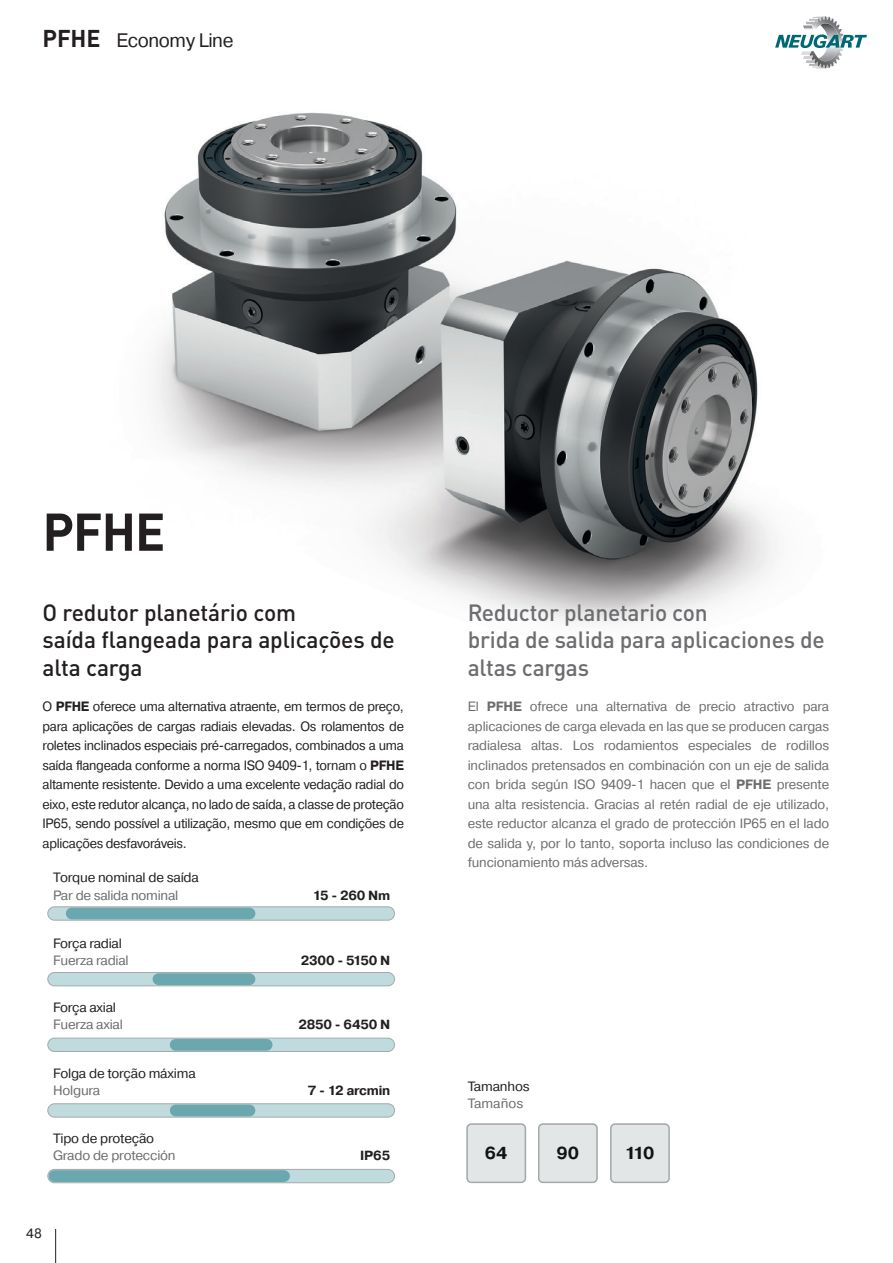
<style>
.page{position:relative;width:893px;height:1263px;background:#fff}
.page>*{position:absolute;margin:0;border:0;box-sizing:border-box;transform-origin:0 0}
._01Headline{font:700 52.2px "DIN Pro";color:#231f20;scale:.96 1}
._02Sub_Headline{font:500 23.25px/26.2px "DIN Pro";letter-spacing:-.01em;color:#6c6d70}
._02Sub_Headline-2{font:500 23.25px/26.2px "DIN Pro";letter-spacing:-.005em;color:#231f20}
.t1{font:19.5px "Pragmatica";letter-spacing:-.02em;color:#231f20}
.t2{font:700 17.4px "Pragmatica";letter-spacing:-.04em;color:#111416}
.Tabellenwerte{font:13.5px/19.5px "Pragmatica";letter-spacing:-.015em;color:#6c6d70;text-align:justify}
.Tabellenwerte-2{font:13.5px/19.5px "Pragmatica";letter-spacing:-.02em;color:#231f20;text-align:justify;scale:.95 1}
.Tabellenwerte-3{font:13.5px "Pragmatica";letter-spacing:-.02em;color:#231f20}
.t3{font:700 13.2px "Pragmatica";letter-spacing:-.015em;color:#231f20}
.s1{font-family:"DIN Pro";font-weight:700;font-size:24px}
.s2{font-weight:700}
</style>
<div class="page">
<svg style="left:775px;top:16px;width:92px;height:53px"></svg>
<hr style="left:55px;top:1229px;width:1px;height:34px;background:#231f20">
<img style="left:153px;top:112px;width:624px;height:512px">
<div style="left:48px;top:972px;width:347px;height:14px;background:#bfdbde;border-radius:7px"></div>
<div style="left:47px;top:972px;width:348px;height:14px;border:1px solid #a6aaaa;border-radius:7px"></div>
<div style="left:48px;top:907px;width:347px;height:13px;background:#bfdbde;border-radius:7px"></div>
<div style="left:47px;top:906px;width:348px;height:14px;border:1px solid #a6aaaa;border-radius:7px"></div>
<div style="left:48px;top:1038px;width:347px;height:13px;background:#bfdbde;border-radius:7px"></div>
<div style="left:47px;top:1038px;width:348px;height:14px;border:1px solid #a6aaaa;border-radius:7px"></div>
<div style="left:48px;top:1104px;width:347px;height:13px;background:#bfdbde;border-radius:7px"></div>
<div style="left:47px;top:1103px;width:348px;height:14px;border:1px solid #a6aaaa;border-radius:7px"></div>
<div style="left:48px;top:1169px;width:347px;height:14px;background:#bfdbde;border-radius:7px"></div>
<div style="left:47px;top:1169px;width:348px;height:14px;border:1px solid #a6aaaa;border-radius:7px"></div>
<div style="left:158px;top:973px;width:92px;height:12px;background:#6ba7af"></div>
<div style="left:176px;top:1039px;width:91px;height:12px;background:#6ba7af"></div>
<div style="left:176px;top:1104px;width:73px;height:12px;background:#6ba7af"></div>
<div style="left:54px;top:1170px;width:230px;height:12px;background:#6ba7af"></div>
<div style="left:72px;top:907px;width:178px;height:12px;background:#6ba7af"></div>
<div style="left:467px;top:1124px;width:58px;height:58px;background:#e3e6e6;border-radius:4px"></div>
<div style="left:466px;top:1123px;width:60px;height:60px;border:2px solid #a6aaaa;border-radius:4px"></div>
<div style="left:539px;top:1124px;width:58px;height:58px;background:#e3e6e6;border-radius:4px"></div>
<div style="left:538px;top:1123px;width:60px;height:60px;border:2px solid #a6aaaa;border-radius:4px"></div>
<div style="left:611px;top:1124px;width:58px;height:58px;background:#e3e6e6;border-radius:4px"></div>
<div style="left:610px;top:1123px;width:60px;height:60px;border:2px solid #a6aaaa;border-radius:4px"></div>
<p class="t1" style="left:43px;top:28px;width:193px"><span class="s1">PFHE</span> Economy Line</p>
<p class="_01Headline" style="left:43px;top:491px;width:129px">PFHE</p>
<p class="_02Sub_Headline-2" style="left:43px;top:598px;width:354px">O redutor planetário com<br>saída flangeada para aplicações de</p>
<p class="_02Sub_Headline-2" style="left:43px;top:653px;width:102px">alta carga</p>
<p class="_02Sub_Headline" style="left:468px;top:598px;width:359px">Reductor planetario con<br>brida de salida para aplicaciones de</p>
<p class="_02Sub_Headline" style="left:468px;top:653px;width:123px">altas cargas</p>
<p class="Tabellenwerte-2" style="left:43px;top:697px;width:382px">O <span class="s2">PFHE</span> oferece uma alternativa atraente, em termos de preço, para aplicações de cargas radiais elevadas. Os rolamentos de roletes inclinados especiais pré-carregados, combinados a uma saída flangeada conforme a norma ISO 9409-1, tornam o <span class="s2">PFHE </span>altamente resistente. Devido a uma excelente vedação radial do eixo, este redutor alcança, no lado de saída, a classe de proteção IP65, sendo possível a utilização, mesmo que em condições de aplicações desfavoráveis.</p>
<p class="Tabellenwerte" style="left:468px;top:697px;width:363px">El <span class="s2">PFHE</span> ofrece una alternativa de precio atractivo para aplicaciones de carga elevada en las que se producen cargas radialesa altas. Los rodamientos especiales de rodillos inclinados pretensados en combinación con un eje de salida con brida según ISO 9409-1 hacen que el <span class="s2">PFHE</span> presente una alta resistencia. Gracias al retén radial de eje utilizado, este reductor alcanza el grado de protección IP65 en el lado de salida y, por lo tanto, soporta incluso las condiciones de funcionamiento más adversas.</p>
<p class="Tabellenwerte-3" style="left:53px;top:869px;width:147px">Torque nominal de saída</p>
<p class="Tabellenwerte" style="left:53px;top:885px;width:127px">Par de salida nominal</p>
<p class="Tabellenwerte-3" style="left:53px;top:934px;width:70px">Força radial</p>
<p class="Tabellenwerte" style="left:53px;top:950px;width:77px">Fuerza radial</p>
<p class="Tabellenwerte-3" style="left:53px;top:999px;width:64px">Força axial</p>
<p class="Tabellenwerte" style="left:53px;top:1015px;width:71px">Fuerza axial</p>
<p class="Tabellenwerte-3" style="left:53px;top:1065px;width:144px">Folga de torção máxima</p>
<p class="Tabellenwerte" style="left:53px;top:1080px;width:49px">Holgura</p>
<p class="Tabellenwerte-3" style="left:53px;top:1130px;width:103px">Tipo de proteção</p>
<p class="Tabellenwerte" style="left:53px;top:1146px;width:124px">Grado de protección</p>
<p class="Tabellenwerte-3" style="left:26px;top:1225px;width:17px">48</p>
<p class="t3" style="left:313px;top:887px;width:79px">15 - 260 Nm</p>
<p class="t3" style="left:301px;top:952px;width:91px">2300 - 5150 N</p>
<p class="t3" style="left:298px;top:1016px;width:93px">2850 - 6450 N</p>
<p class="t3" style="left:308px;top:1081px;width:84px">7 - 12 arcmin</p>
<p class="Tabellenwerte-3" style="left:468px;top:1078px;width:63px">Tamanhos</p>
<p class="Tabellenwerte" style="left:468px;top:1094px;width:57px">Tamaños</p>
<p class="t3" style="left:360px;top:1146px;width:32px">IP65</p>
<p class="t2" style="left:485px;top:1141px;width:24px">64</p>
<p class="t2" style="left:557px;top:1141px;width:24px">90</p>
<p class="t2" style="left:625px;top:1141px;width:31px">110</p>
</div>
